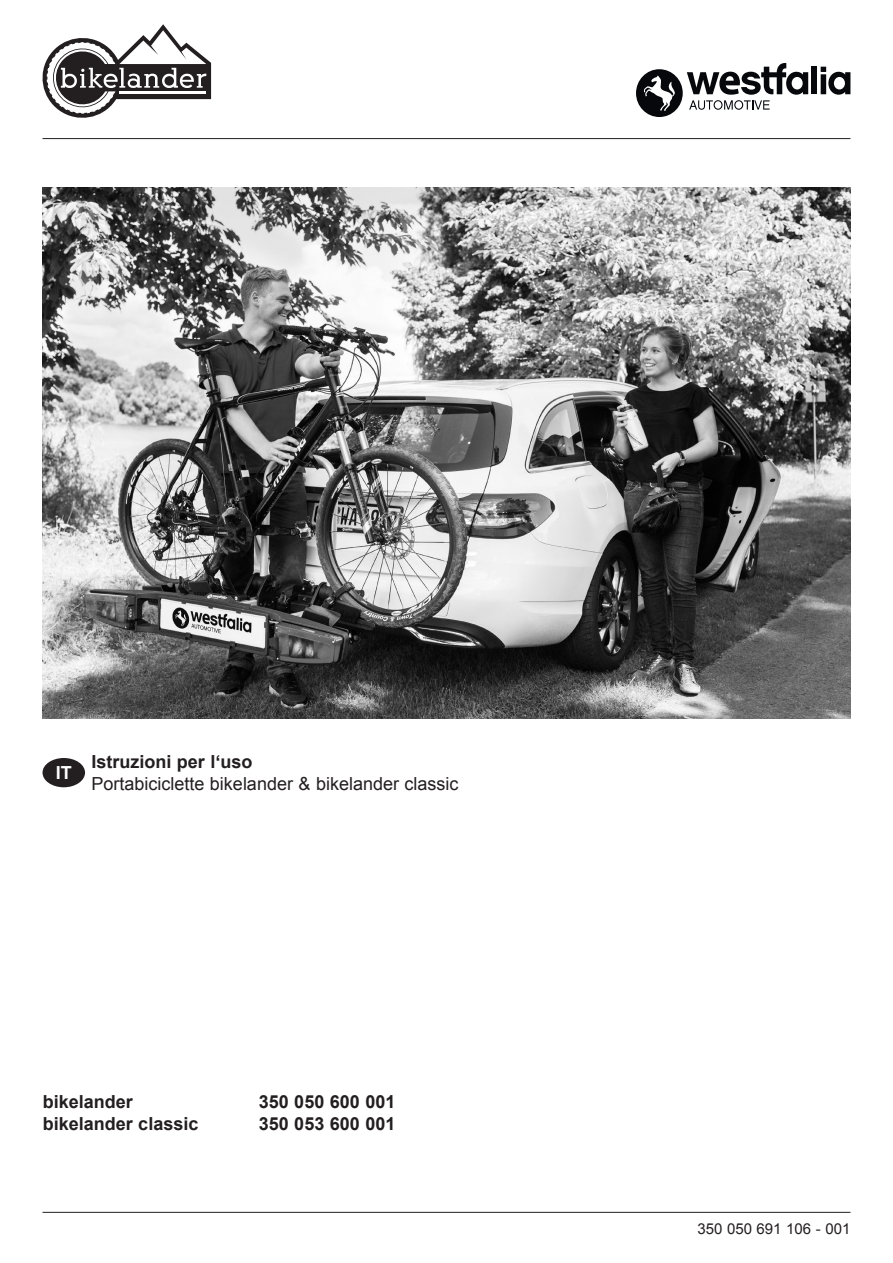
<style>
.page{position:relative;width:893px;height:1263px;background:#fff}
.page>*{position:absolute;margin:0;border:0;box-sizing:border-box;transform-origin:0 0}
.t1{font:700 18px "Arial";color:#231f20}
.t2{font:18px "Arial";color:#231f20}
.t3{font:700 18px "Arial";color:#fff}
.t4{font:15px "Arial";color:#231f20}
</style>
<div class="page">
<div style="left:812px;top:67px;width:5px;height:27px;background:#06080c"></div>
<svg style="left:821px;top:67px;width:29px;height:28px"></svg>
<svg style="left:636px;top:64px;width:172px;height:53px"></svg>
<img style="left:43px;top:187px;width:807px;height:532px">
<hr style="left:43px;top:138px;width:807px;height:1px;background:#231f20">
<hr style="left:43px;top:1212px;width:807px;height:1px;background:#231f20">
<svg style="left:43px;top:24px;width:168px;height:94px"></svg>
<div style="left:43px;top:758px;width:42px;height:29px;background:#231f20;border-radius:50%"></div>
<p class="t3" style="left:56px;top:761px;width:18px">IT</p>
<p class="t1" style="left:91px;top:750px;width:163px">Istruzioni per l‘uso</p>
<p class="t2" style="left:91px;top:771px;width:369px">Portabiciclette bikelander &amp; bikelander classic</p>
<p class="t1" style="left:43px;top:1090px;width:92px">bikelander</p>
<p class="t1" style="left:259px;top:1090px;width:138px">350 050 600 001</p>
<p class="t1" style="left:43px;top:1112px;width:157px">bikelander classic</p>
<p class="t1" style="left:259px;top:1112px;width:138px">350 053 600 001</p>
<p class="t4" style="left:697px;top:1219px;width:155px">350 050 691 106 - 001</p>
</div>
